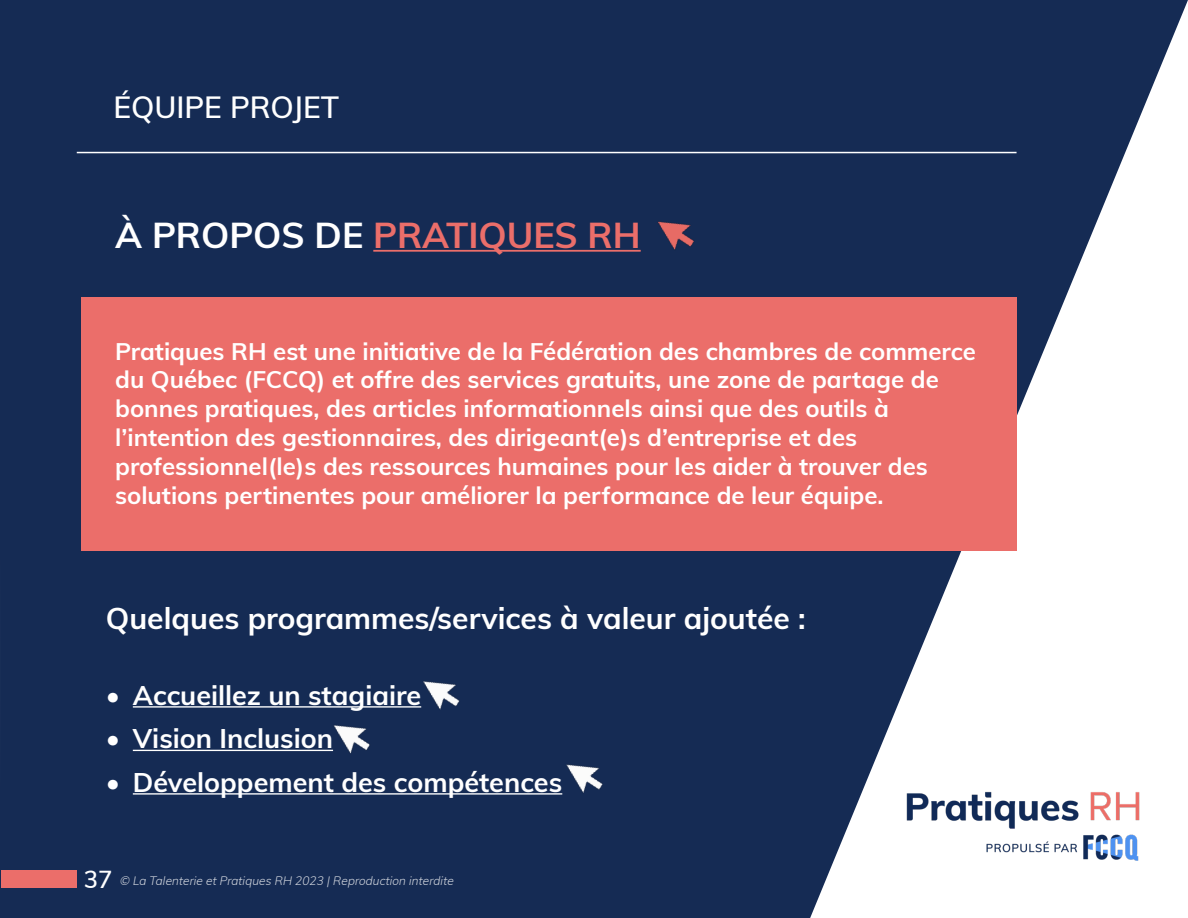
<style>
.page{position:relative;width:1188px;height:918px;background:#fff}
.page>*{position:absolute;margin:0;border:0;box-sizing:border-box;transform-origin:0 0}
.t1{font:700 36px "Muli";color:#eb6e6a}
.t2{font:700 30px "Muli";color:#fff}
.t3{font:600 30px "Muli";color:#fff}
.t4{font:700 27px "Muli";color:#fff}
.t5{font:700 24px/28.8px "Muli";color:#fff}
.t6{font:italic 300 12px "Muli";color:#fff}
.s1{color:#fff}
.s2{font-weight:600;font-style:normal;font-size:24px}
</style>
<div class="page">
<div style="left:0;top:0;width:810px;height:918px;background:#152b54"></div>
<hr style="left:133px;top:706px;width:288px;height:2px;background:#fff">
<hr style="left:133px;top:750px;width:200px;height:1px;background:#fff">
<hr style="left:133px;top:793px;width:429px;height:2px;background:#fff">
<hr style="left:373px;top:250px;width:268px;height:2px;background:#eb6e6a">
<svg style="left:810px;top:0;width:378px;height:918px"></svg>
<div style="left:81px;top:297px;width:936px;height:254px;background:#eb6e6a"></div>
<hr style="left:77px;top:152px;width:940px;height:1px;background:#fff">
<img style="left:650px;top:202px;width:58px;height:57px">
<img style="left:415px;top:662px;width:59px;height:56px">
<img style="left:326px;top:706px;width:58px;height:56px">
<img style="left:558px;top:745px;width:59px;height:56px">
<img style="left:903px;top:770px;width:258px;height:101px">
<p class="t3" style="left:113px;top:85px;width:227px">ÉQUIPE PROJET</p>
<h1 class="t1" style="left:115px;top:209px;width:527px"><span class="s1">À PROPOS DE</span> PRATIQUES RH</h1>
<p class="t5" style="left:115px;top:335px;width:862px">Pratiques RH est une initiative de la Fédération des chambres de commerce du Québec (FCCQ) et offre des services gratuits, une zone de partage de bonnes pratiques, des articles informationnels ainsi que des outils à l’intention des gestionnaires, des dirigeant(e)s d’entreprise et des professionnel(le)s des ressources humaines pour les aider à trouver des solutions pertinentes pour améliorer la performance de leur équipe.</p>
<p class="t2" style="left:106px;top:596px;width:702px">Quelques programmes/services à valeur ajoutée :</p>
<p class="t4" style="left:106px;top:675px;width:317px">• Accueillez un stagiaire</p>
<p class="t4" style="left:106px;top:719px;width:229px">• Vision Inclusion</p>
<p class="t4" style="left:106px;top:762px;width:458px">• Développement des compétences</p>
<p class="t6" style="left:84px;top:872px;width:374px"><span class="s2">3 7</span> © La Talenterie etPratiques RH 2023 |Reproduction interdite</p>
</div>
